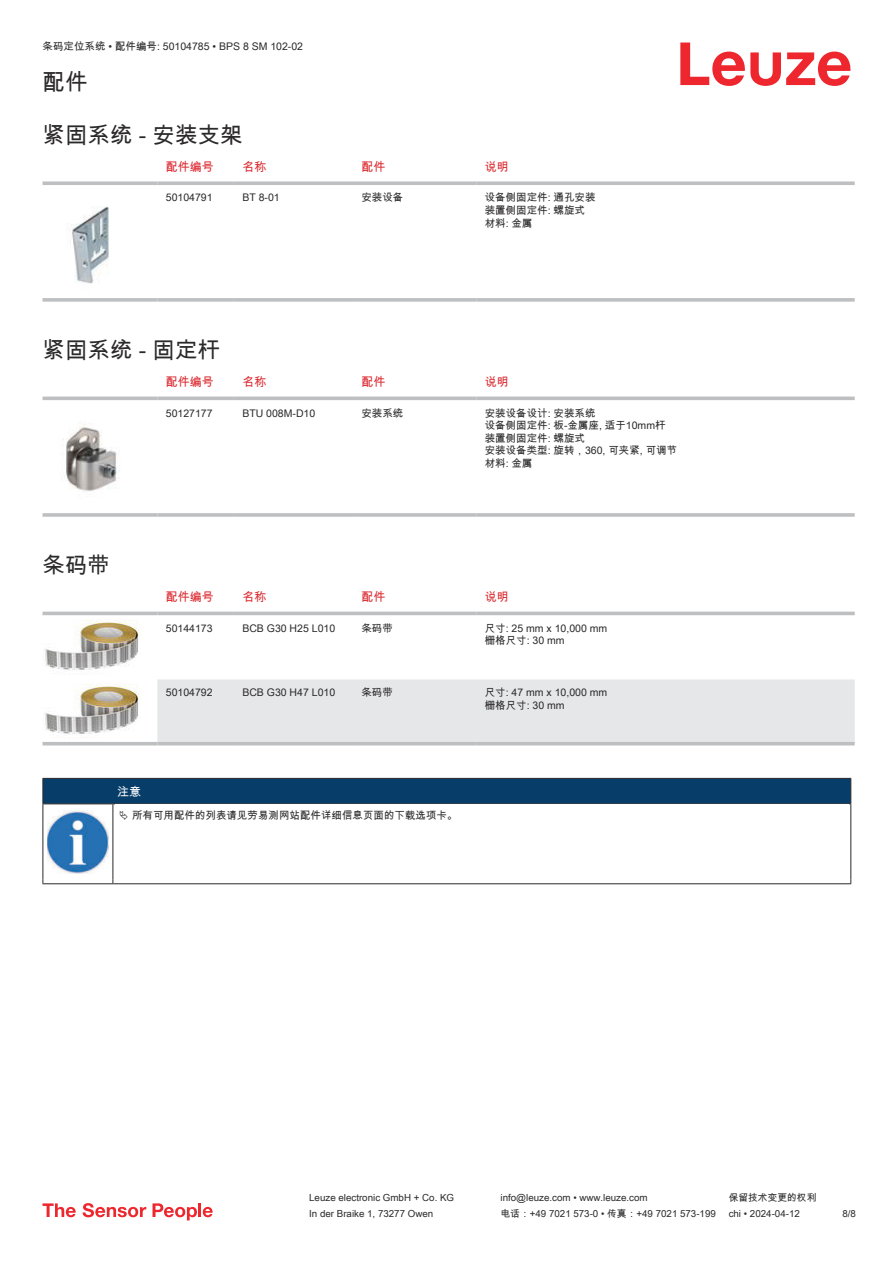
<style>
.page{position:relative;width:893px;height:1263px;background:#fff}
.page>*{position:absolute;margin:0;border:0;box-sizing:border-box;transform-origin:0 0}
.t1{font:22.5px "Arial Unicode MS";color:#2b292a}
.t2{font:12px "Arial Unicode MS";color:#db2a30}
.t3{font:12px "Arial Unicode MS";color:#fff}
.t4{font:10.5px/12.6px "Arial Unicode MS";color:#2b292a}
.t5{font:9.75px "Arial Unicode MS";color:#2b292a}
</style>
<div class="page">
<svg style="left:680px;top:43px;width:170px;height:43px"></svg>
<svg style="left:43px;top:181px;width:114px;height:4px"></svg>
<svg style="left:157px;top:181px;width:77px;height:4px"></svg>
<svg style="left:234px;top:181px;width:119px;height:4px"></svg>
<svg style="left:353px;top:181px;width:123px;height:4px"></svg>
<svg style="left:476px;top:181px;width:379px;height:4px;background:#c4c6c8"></svg>
<svg style="left:43px;top:298px;width:114px;height:4px"></svg>
<svg style="left:157px;top:298px;width:77px;height:4px"></svg>
<svg style="left:234px;top:298px;width:119px;height:4px"></svg>
<svg style="left:353px;top:298px;width:123px;height:4px"></svg>
<svg style="left:476px;top:298px;width:379px;height:4px;background:#c3c5c7"></svg>
<img style="left:71px;top:206px;width:38px;height:78px">
<svg style="left:43px;top:396px;width:812px;height:1px"></svg>
<hr style="left:43px;top:397px;width:114px;height:3px;background:#bdbfc1">
<hr style="left:157px;top:397px;width:77px;height:3px;background:#bdbfc1">
<hr style="left:234px;top:397px;width:119px;height:3px;background:#bdbfc1">
<hr style="left:353px;top:397px;width:123px;height:3px;background:#bdbfc1">
<hr style="left:476px;top:397px;width:379px;height:3px;background:#bdbfc1">
<hr style="left:43px;top:513px;width:114px;height:4px;background:#bdbfc1">
<hr style="left:157px;top:513px;width:77px;height:4px;background:#c7c9ca">
<hr style="left:234px;top:513px;width:119px;height:4px;background:#bdbfc1">
<hr style="left:353px;top:513px;width:123px;height:4px;background:#bdbfc1">
<hr style="left:476px;top:513px;width:379px;height:4px;background:#c7c9ca">
<img style="left:63px;top:422px;width:57px;height:69px">
<svg style="left:43px;top:611px;width:812px;height:135px"></svg>
<div style="left:157px;top:679px;width:698px;height:63px;background:#e6e7e9"></div>
<hr style="left:43px;top:612px;width:114px;height:3px;background:#bdbfc1">
<hr style="left:157px;top:612px;width:77px;height:3px;background:#bdbfc1">
<hr style="left:234px;top:612px;width:119px;height:3px;background:#bdbfc1">
<hr style="left:353px;top:612px;width:123px;height:3px;background:#bdbfc1">
<hr style="left:476px;top:612px;width:379px;height:3px;background:#bdbfc1">
<hr style="left:43px;top:742px;width:114px;height:3px;background:#bdbfc1">
<hr style="left:157px;top:742px;width:77px;height:3px;background:#bdbfc1">
<hr style="left:234px;top:742px;width:119px;height:3px;background:#bdbfc1">
<hr style="left:353px;top:742px;width:123px;height:3px;background:#bdbfc1">
<hr style="left:476px;top:742px;width:379px;height:3px;background:#bdbfc1">
<img style="left:43px;top:619px;width:97px;height:56px">
<img style="left:43px;top:684px;width:97px;height:55px">
<div style="left:43px;top:778px;width:808px;height:26px;background:#063d69"></div>
<hr style="left:113px;top:803px;width:738px;height:1px;background:#2b292a">
<hr style="left:43px;top:804px;width:1px;height:75px;background:#2b292a">
<hr style="left:113px;top:804px;width:1px;height:75px;background:#2b292a">
<hr style="left:850px;top:804px;width:1px;height:75px;background:#2b292a">
<hr style="left:43px;top:883px;width:70px;height:1px;background:#2b292a">
<hr style="left:113px;top:883px;width:738px;height:1px;background:#2b292a">
<img style="left:47px;top:810px;width:61px;height:63px">
<svg style="left:43px;top:1203px;width:33px;height:14px"></svg>
<svg style="left:83px;top:1203px;width:63px;height:14px"></svg>
<svg style="left:153px;top:1203px;width:44px;height:17px"></svg>
<hr style="left:198px;top:1203px;width:3px;height:14px;background:#ed272d">
<svg style="left:203px;top:1207px;width:10px;height:10px"></svg>
<p class="t4" style="left:43px;top:40px;width:262px">条码定位系统 • 配件编号: 50104785 • BPS 8 SM 102-02</p>
<h1 class="t1" style="left:43px;top:66px;width:46px">配件</h1>
<h1 class="t1" style="left:43px;top:119px;width:202px">紧固系统 - 安装支架</h1>
<p class="t2" style="left:166px;top:158px;width:49px">配件编号</p>
<p class="t2" style="left:242px;top:158px;width:25px">名称</p>
<p class="t2" style="left:361px;top:158px;width:25px">配件</p>
<p class="t2" style="left:485px;top:158px;width:25px">说明</p>
<p class="t4" style="left:166px;top:191px;width:48px">50104791</p>
<p class="t4" style="left:242px;top:191px;width:39px">BT 8-01</p>
<p class="t4" style="left:361px;top:191px;width:43px">安装设备</p>
<p class="t4" style="left:485px;top:191px;width:112px">设备侧固定件: 通孔安装装置侧固定件: 螺旋式材料: 金属</p>
<h1 class="t1" style="left:43px;top:334px;width:179px">紧固系统 - 固定杆</h1>
<p class="t2" style="left:166px;top:373px;width:49px">配件编号</p>
<p class="t2" style="left:242px;top:373px;width:25px">名称</p>
<p class="t2" style="left:361px;top:373px;width:25px">配件</p>
<p class="t2" style="left:485px;top:373px;width:25px">说明</p>
<p class="t4" style="left:166px;top:406px;width:48px">50127177</p>
<p class="t4" style="left:242px;top:406px;width:74px">BTU 008M-D10</p>
<p class="t4" style="left:361px;top:406px;width:43px">安装系统</p>
<p class="t4" style="left:485px;top:406px;width:194px">安装设备设计: 安装系统<br>设备侧固定件: 板-金属座, 适于10mm杆装置侧固定件: 螺旋式<br>安装设备类型: 旋转，360, 可夹紧, 可调节材料: 金属</p>
<h1 class="t1" style="left:43px;top:549px;width:69px">条码带</h1>
<p class="t2" style="left:166px;top:588px;width:49px">配件编号</p>
<p class="t2" style="left:242px;top:588px;width:25px">名称</p>
<p class="t2" style="left:361px;top:588px;width:25px">配件</p>
<p class="t2" style="left:485px;top:588px;width:25px">说明</p>
<p class="t4" style="left:166px;top:621px;width:48px">50144173</p>
<p class="t4" style="left:242px;top:621px;width:94px">BCB G30 H25 L010</p>
<p class="t4" style="left:361px;top:621px;width:33px">条码带</p>
<p class="t4" style="left:485px;top:621px;width:124px">尺寸: 25 mm x 10,000 mm栅格尺寸: 30 mm</p>
<p class="t4" style="left:166px;top:686px;width:48px">50104792</p>
<p class="t4" style="left:242px;top:686px;width:94px">BCB G30 H47 L010</p>
<p class="t4" style="left:361px;top:686px;width:33px">条码带</p>
<p class="t4" style="left:485px;top:686px;width:124px">尺寸: 47 mm x 10,000 mm栅格尺寸: 30 mm</p>
<p class="t3" style="left:117px;top:783px;width:25px">注意</p>
<p class="t4" style="left:132px;top:808px;width:327px">所有可用配件的列表请见劳易测网站配件详细信息页面的下载选项卡。</p>
<p class="t5" style="left:309px;top:1191px;width:146px">Leuze electronic GmbH + Co. KG</p>
<p class="t5" style="left:501px;top:1191px;width:149px">info@leuze.com • www.leuze.com</p>
<p class="t5" style="left:729px;top:1191px;width:89px">保留技术变更的权利</p>
<p class="t5" style="left:309px;top:1206px;width:126px">In der Braike 1, 73277 Owen</p>
<p class="t5" style="left:501px;top:1206px;width:217px">电话：+49 7021 573-0 • 传真：+49 7021 573-199</p>
<p class="t5" style="left:729px;top:1206px;width:73px">chi • 2024-04-12</p>
<p class="t5" style="left:842px;top:1206px;width:15px">8/8</p>
</div>
